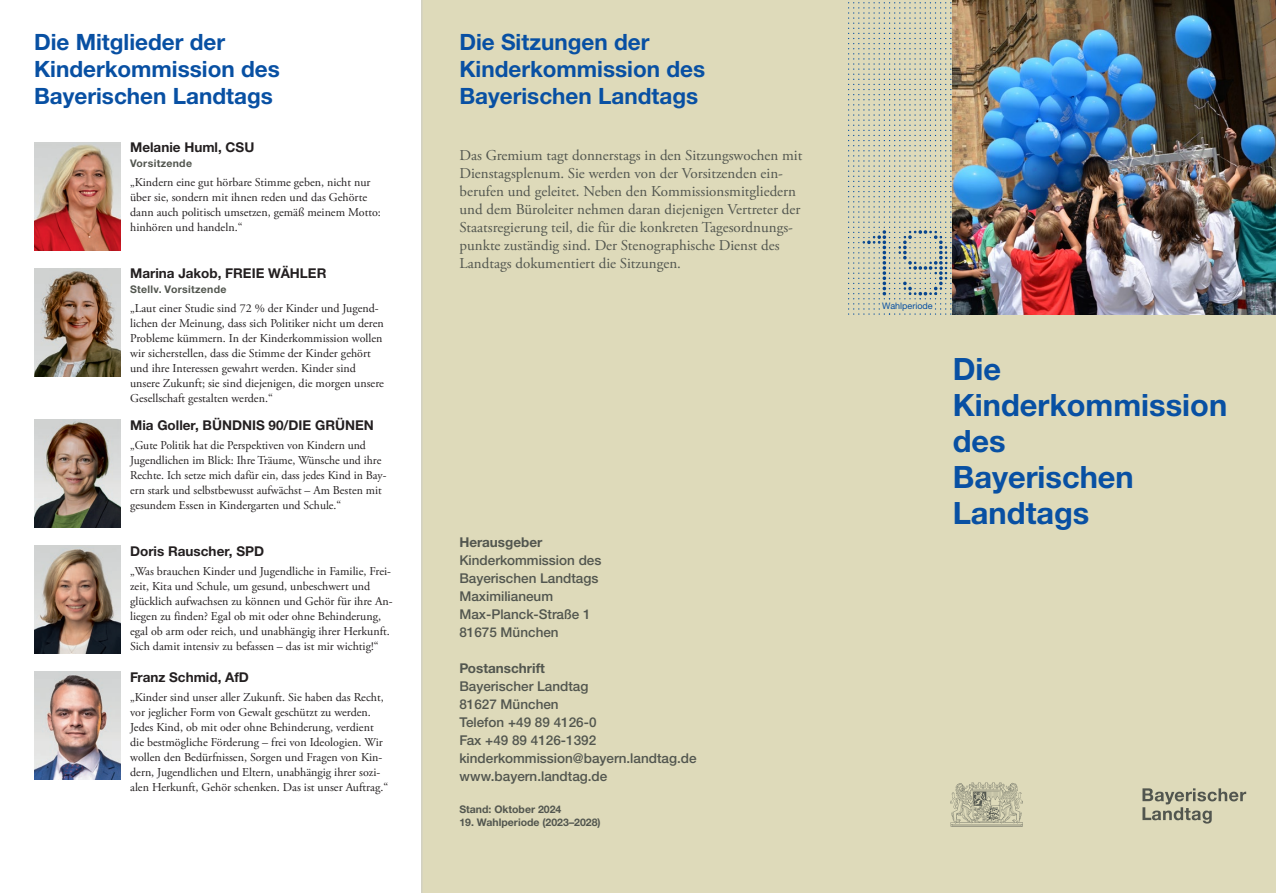
<style>
.page{position:relative;width:1276px;height:893px;background:#fff}
.page>*{position:absolute;margin:0;border:0;box-sizing:border-box;transform-origin:0 0}
.t1{font:700 30.75px "Helvetica Neue LTW1 G";color:#0850a3}
.t2{font:700 22.5px "Helvetica Neue LTW1 G";color:#0850a3}
.t3{font:15px/18px "Adobe Garamond Pro";color:#52564f}
.t4{font:500 13.5px "Helvetica Neue LTW1 G";color:#52564f}
.Profil-Name{font:700 13.5px "Helvetica Neue LTW1 G";color:#231f20}
.t5{font:700 13.5px "Helvetica Neue LTW1 G";color:#52564f}
.BU{font:700 13.5px "Helvetica Neue LTW1 G";color:#231f20}
.Profil-Zitat{font:12px/15px "Adobe Garamond Pro";color:#231f20}
.Profil-Name-2{font:700 10.5px "Helvetica Neue LTW1 G";color:#52564f}
.Profil-Name-3{font:700 10.5px "Helvetica Neue LTW1 G";letter-spacing:.025em;color:#52564f}
.Profil-Name-4{font:700 10.5px "Helvetica Neue LTW1 G";letter-spacing:.03em;color:#52564f}
.t6{font:9px "Helvetica Neue LTW1 G";color:#0850a3}
</style>
<div class="page">
<div style="left:421px;top:0;width:855px;height:893px;background:#dedaba"></div>
<img style="left:950px;top:782px;width:72px;height:44px">
<svg style="left:1142px;top:788px;width:104px;height:36px;background:#b9b79e"></svg>
<img style="left:952px;top:0;width:324px;height:315px">
<img style="left:34px;top:142px;width:86px;height:108px">
<img style="left:34px;top:546px;width:86px;height:108px">
<img style="left:34px;top:268px;width:86px;height:108px">
<img style="left:34px;top:420px;width:86px;height:108px">
<img style="left:34px;top:672px;width:86px;height:108px">
<svg style="left:848px;top:2px;width:103px;height:313px;background:#cfd0b8"></svg>
<p class="t2" style="left:34px;top:28px;width:193px">Die Mitglieder der</p>
<p class="t2" style="left:34px;top:55px;width:247px">Kinderkommission des</p>
<p class="t2" style="left:34px;top:82px;width:240px">Bayerischen Landtags</p>
<p class="Profil-Name" style="left:130px;top:139px;width:126px">Melanie Huml, CSU</p>
<p class="Profil-Name-4" style="left:130px;top:156px;width:63px">Vorsitzende</p>
<p class="Profil-Zitat" style="left:130px;top:175px;width:252px">„Kindern eine gut hörbare Stimme geben, nicht nur über sie, sondern mit ihnen reden und das Gehörte dann auch politisch umsetzen, gemäß meinem Motto: hinhören und handeln.“</p>
<p class="Profil-Name" style="left:130px;top:265px;width:198px">Marina Jakob, FREIE WÄHLER</p>
<p class="Profil-Name-3" style="left:130px;top:282px;width:98px">Stellv. Vorsitzende</p>
<p class="Profil-Zitat" style="left:130px;top:301px;width:255px">„Laut einer Studie sind 72 % der Kinder und Jugend&shy;lichen der Meinung, dass sich Politiker nicht um deren Probleme kümmern. In der Kinderkommission wollen wir sicherstellen, dass die Stimme der Kinder gehört und ihre Interessen gewahrt werden. Kinder sind unsere Zukunft; sie sind diejenigen, die morgen unsere Gesellschaft gestalten werden.“</p>
<p class="Profil-Name" style="left:130px;top:416px;width:245px">Mia Goller, BÜNDNIS 90/DIE GRÜNEN</p>
<p class="Profil-Zitat" style="left:130px;top:438px;width:258px">„Gute Politik hat die Perspektiven von Kindern und Jugendlichen im Blick: Ihre Träume, Wünsche und ihre Rechte. Ich setze mich dafür ein, dass jedes Kind in Bay&shy;ern stark und selbstbewusst aufwächst – Am Besten mit gesundem Essen in Kindergarten und Schule.“</p>
<p class="Profil-Name" style="left:130px;top:542px;width:135px">Doris Rauscher, SPD</p>
<p class="Profil-Zitat" style="left:130px;top:564px;width:264px">„Was brauchen Kinder und Jugendliche in Familie, Frei&shy;zeit, Kita und Schule, um gesund, unbeschwert und glücklich aufwachsen zu können und Gehör für ihre An&shy;liegen zu finden? Egal ob mit oder ohne Behinderung, egal ob arm oder reich, und unabhängig ihrer Herkunft.<br>Sich damit intensiv zu befassen – das ist mir wichtig!“</p>
<p class="BU" style="left:130px;top:668px;width:120px">Franz Schmid, AfD</p>
<p class="Profil-Zitat" style="left:130px;top:690px;width:260px">„Kinder sind unser aller Zukunft. Sie haben das Recht, vor jeglicher Form von Gewalt geschützt zu werden.<br>Jedes Kind, ob mit oder ohne Behinderung, verdient die bestmögliche Förderung – frei von Ideologien. Wir wollen den Bedürfnissen, Sorgen und Fragen von Kin&shy;dern, Jugendlichen und Eltern, unabhängig ihrer sozi&shy;alen Herkunft, Gehör schenken. Das ist unser Auftrag.“</p>
<p class="t2" style="left:459px;top:28px;width:192px">Die Sitzungen der</p>
<p class="t2" style="left:459px;top:55px;width:247px">Kinderkommission des</p>
<p class="t2" style="left:459px;top:82px;width:240px">Bayerischen Landtags</p>
<p class="t3" style="left:459px;top:147px;width:344px">Das Gremium tagt donnerstags in den Sitzungswochen mit Dienstagsplenum. Sie werden von der Vorsitzenden ein&shy;berufen und geleitet. Neben den Kommissionsmitgliedern und dem Büroleiter nehmen daran diejenigen Vertreter der Staatsregierung teil, die für die konkreten Tagesordnungs&shy;punkte zuständig sind. Der Stenographische Dienst des Landtags dokumentiert die Sitzungen.</p>
<p class="t5" style="left:459px;top:534px;width:85px">Herausgeber</p>
<p class="t4" style="left:459px;top:552px;width:144px">Kinderkommission des</p>
<p class="t4" style="left:459px;top:570px;width:141px">Bayerischen Landtags</p>
<p class="t4" style="left:459px;top:588px;width:95px">Maximilianeum</p>
<p class="t4" style="left:459px;top:606px;width:133px">Max-Planck-Straße 1</p>
<p class="t4" style="left:459px;top:624px;width:101px">81675 München</p>
<p class="t5" style="left:459px;top:660px;width:87px">Postanschrift</p>
<p class="t4" style="left:459px;top:678px;width:131px">Bayerischer Landtag</p>
<p class="t4" style="left:459px;top:696px;width:101px">81627 München</p>
<p class="t4" style="left:459px;top:714px;width:139px">Telefon +49 89 4126-0</p>
<p class="t4" style="left:459px;top:732px;width:138px">Fax +49 89 4126-1392</p>
<p class="t4" style="left:459px;top:750px;width:239px">kinderkommission@bayern.landtag.de</p>
<p class="t4" style="left:459px;top:768px;width:150px">www.bayern.landtag.de</p>
<p class="Profil-Name-2" style="left:459px;top:802px;width:104px">Stand: Oktober 2024</p>
<p class="Profil-Name-2" style="left:459px;top:816px;width:143px">19. Wahlperiode (2023–2028)</p>
<p class="t6" style="left:882px;top:300px;width:52px">Wahlperiode</p>
<p class="t1" style="left:952px;top:350px;width:50px">Die</p>
<p class="t1" style="left:952px;top:386px;width:276px">Kinderkommission</p>
<p class="t1" style="left:952px;top:422px;width:54px">des</p>
<p class="t1" style="left:952px;top:458px;width:183px">Bayerischen</p>
<p class="t1" style="left:952px;top:494px;width:138px">Landtags</p>
</div>
